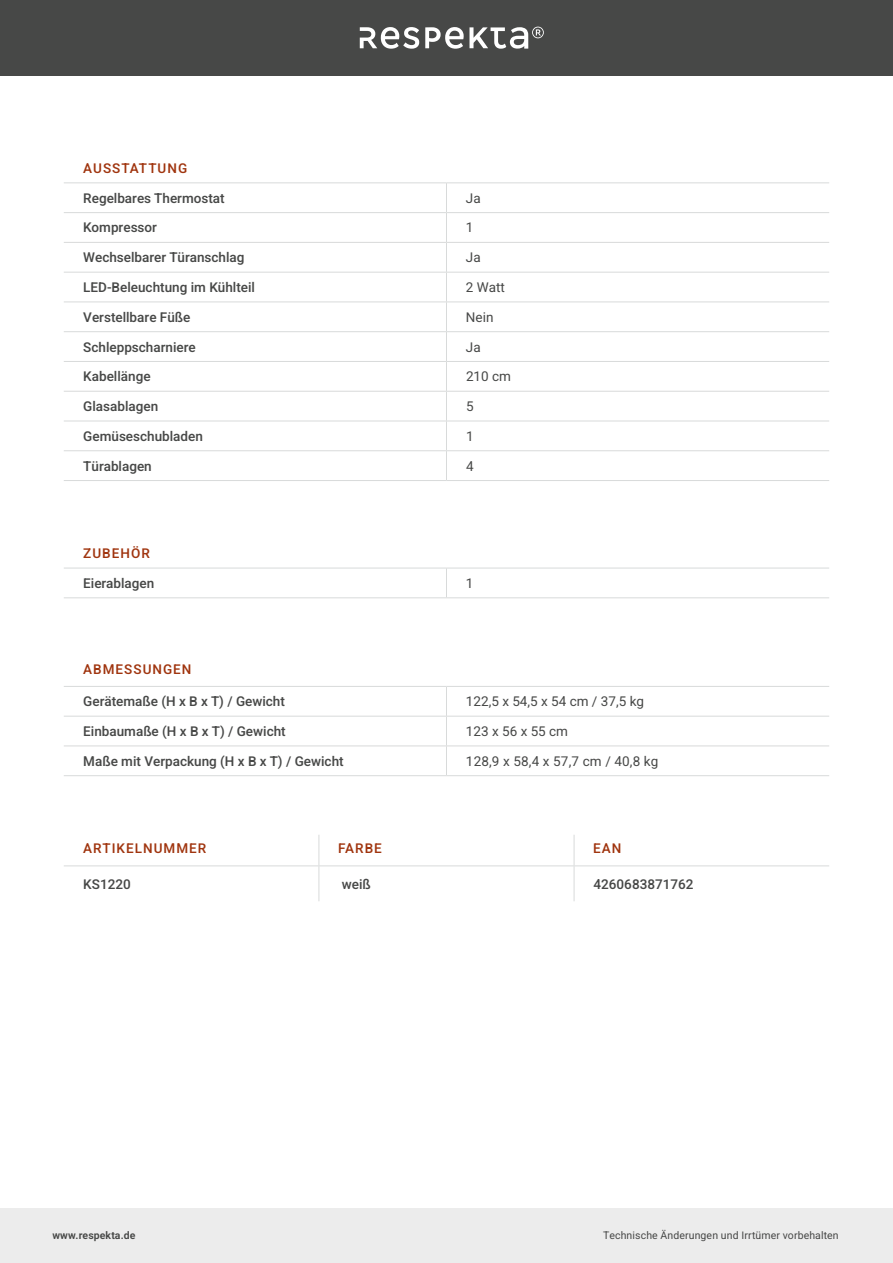
<style>
.page{position:relative;width:893px;height:1263px;background:#fff}
.page>*{position:absolute;margin:0;border:0;box-sizing:border-box;transform-origin:0 0}
.t1{font:500 13.5px "Heebo";color:#474847}
.t2{font:13.5px "Heebo";color:#474847}
.t3{font:500 13.5px "Heebo";letter-spacing:.075em;color:#a0350f}
.t4{font:10.5px "Heebo";letter-spacing:.01em;color:#474847}
.t5{font:600 10.5px "Heebo";letter-spacing:.01em;color:#474847}
</style>
<div class="page">
<div style="left:0;top:1208px;width:893px;height:55px;background:#ececec"></div>
<div style="left:0;top:0;width:893px;height:75px;background:#474847"></div>
<svg style="left:360px;top:27px;width:59px;height:22px"></svg>
<svg style="left:425px;top:27px;width:119px;height:22px"></svg>
<hr style="left:64px;top:480px;width:382px;height:1px;background:#d8dada">
<hr style="left:446px;top:480px;width:383px;height:1px;background:#d8dada">
<svg style="left:446px;top:183px;width:1px;height:297px"></svg>
<hr style="left:64px;top:242px;width:382px;height:1px;background:#d8dada">
<hr style="left:446px;top:242px;width:383px;height:1px;background:#d8dada">
<hr style="left:64px;top:272px;width:382px;height:1px;background:#d8dada">
<hr style="left:446px;top:272px;width:383px;height:1px;background:#d8dada">
<hr style="left:64px;top:302px;width:382px;height:1px;background:#d8dada">
<hr style="left:446px;top:302px;width:383px;height:1px;background:#d8dada">
<hr style="left:64px;top:331px;width:382px;height:1px;background:#d8dada">
<hr style="left:446px;top:331px;width:383px;height:1px;background:#d8dada">
<hr style="left:64px;top:361px;width:382px;height:1px;background:#d8dada">
<hr style="left:446px;top:361px;width:383px;height:1px;background:#d8dada">
<hr style="left:64px;top:391px;width:382px;height:1px;background:#d8dada">
<hr style="left:446px;top:391px;width:383px;height:1px;background:#d8dada">
<hr style="left:64px;top:212px;width:382px;height:1px;background:#d8dada">
<hr style="left:446px;top:212px;width:383px;height:1px;background:#d8dada">
<hr style="left:64px;top:421px;width:382px;height:1px;background:#d8dada">
<hr style="left:446px;top:421px;width:383px;height:1px;background:#d8dada">
<hr style="left:64px;top:450px;width:382px;height:1px;background:#d8dada">
<hr style="left:446px;top:450px;width:383px;height:1px;background:#d8dada">
<hr style="left:64px;top:182px;width:382px;height:1px;background:#d8dada">
<hr style="left:446px;top:182px;width:383px;height:1px;background:#d8dada">
<hr style="left:64px;top:686px;width:382px;height:1px;background:#d8dada">
<hr style="left:446px;top:686px;width:383px;height:1px;background:#d8dada">
<hr style="left:64px;top:716px;width:382px;height:1px;background:#d8dada">
<hr style="left:446px;top:716px;width:383px;height:1px;background:#d8dada">
<hr style="left:64px;top:745px;width:382px;height:1px;background:#d8dada">
<hr style="left:446px;top:745px;width:383px;height:1px;background:#d8dada">
<svg style="left:446px;top:687px;width:1px;height:88px"></svg>
<hr style="left:64px;top:775px;width:382px;height:1px;background:#d8dada">
<hr style="left:446px;top:775px;width:383px;height:1px;background:#d8dada">
<hr style="left:319px;top:866px;width:1px;height:35px;background:#d8dada">
<hr style="left:574px;top:866px;width:1px;height:35px;background:#d8dada">
<hr style="left:319px;top:835px;width:1px;height:30px;background:#d8dada">
<hr style="left:574px;top:835px;width:1px;height:30px;background:#d8dada">
<hr style="left:64px;top:865px;width:255px;height:1px;background:#d8dada">
<hr style="left:319px;top:865px;width:255px;height:1px;background:#d8dada">
<hr style="left:574px;top:865px;width:255px;height:1px;background:#d8dada">
<svg style="left:446px;top:569px;width:1px;height:28px"></svg>
<hr style="left:64px;top:597px;width:382px;height:1px;background:#d8dada">
<hr style="left:446px;top:597px;width:383px;height:1px;background:#d8dada">
<hr style="left:64px;top:568px;width:382px;height:1px;background:#d8dada">
<hr style="left:446px;top:568px;width:383px;height:1px;background:#d8dada">
<p class="t3" style="left:83px;top:159px;width:105px">AUSSTATTUNG</p>
<p class="t1" style="left:83px;top:189px;width:143px">Regelbares Thermostat</p>
<p class="t2" style="left:466px;top:189px;width:16px">Ja</p>
<p class="t1" style="left:83px;top:218px;width:75px">Kompressor</p>
<p class="t2" style="left:466px;top:218px;width:9px">1</p>
<p class="t1" style="left:83px;top:248px;width:163px">Wechselbarer Türanschlag</p>
<p class="t2" style="left:466px;top:248px;width:16px">Ja</p>
<p class="t1" style="left:83px;top:278px;width:173px">LED-Beleuchtung im Kühlteil</p>
<p class="t2" style="left:466px;top:278px;width:40px">2 Watt</p>
<p class="t1" style="left:83px;top:308px;width:109px">Verstellbare Füße</p>
<p class="t2" style="left:466px;top:308px;width:29px">Nein</p>
<p class="t1" style="left:83px;top:337px;width:114px">Schleppscharniere</p>
<p class="t2" style="left:466px;top:337px;width:16px">Ja</p>
<p class="t1" style="left:83px;top:367px;width:69px">Kabellänge</p>
<p class="t2" style="left:466px;top:367px;width:47px">210 cm</p>
<p class="t1" style="left:83px;top:397px;width:76px">Glasablagen</p>
<p class="t2" style="left:466px;top:397px;width:9px">5</p>
<p class="t1" style="left:83px;top:427px;width:121px">Gemüseschubladen</p>
<p class="t2" style="left:466px;top:427px;width:9px">1</p>
<p class="t1" style="left:83px;top:456px;width:70px">Türablagen</p>
<p class="t2" style="left:466px;top:456px;width:9px">4</p>
<p class="t3" style="left:83px;top:544px;width:68px">ZUBEHÖR</p>
<p class="t1" style="left:83px;top:574px;width:73px">Eierablagen</p>
<p class="t2" style="left:466px;top:574px;width:9px">1</p>
<p class="t3" style="left:83px;top:659px;width:110px">ABMESSUNGEN</p>
<p class="t1" style="left:83px;top:692px;width:203px">Gerätemaße (H x B x T) / Gewicht</p>
<p class="t2" style="left:466px;top:692px;width:180px">122,5 x 54,5 x 54 cm / 37,5 kg</p>
<p class="t1" style="left:83px;top:722px;width:204px">Einbaumaße (H x B x T) / Gewicht</p>
<p class="t2" style="left:466px;top:722px;width:104px">123 x 56 x 55 cm</p>
<p class="t1" style="left:83px;top:752px;width:262px">Maße mit Verpackung (H x B x T) / Gewicht</p>
<p class="t2" style="left:466px;top:752px;width:194px">128,9 x 58,4 x 57,7 cm / 40,8 kg</p>
<p class="t3" style="left:83px;top:839px;width:125px">ARTIKELNUMMER</p>
<p class="t3" style="left:338px;top:839px;width:45px">FARBE</p>
<p class="t3" style="left:593px;top:839px;width:30px">EAN</p>
<p class="t1" style="left:83px;top:874px;width:49px">KS1220</p>
<p class="t1" style="left:342px;top:874px;width:31px">weiß</p>
<p class="t1" style="left:594px;top:874px;width:101px">4260683871762</p>
<p class="t5" style="left:52px;top:1228px;width:85px">www.respekta.de</p>
<p class="t4" style="left:603px;top:1228px;width:237px">Technische Änderungen und Irrtümer vorbehalten</p>
</div>
